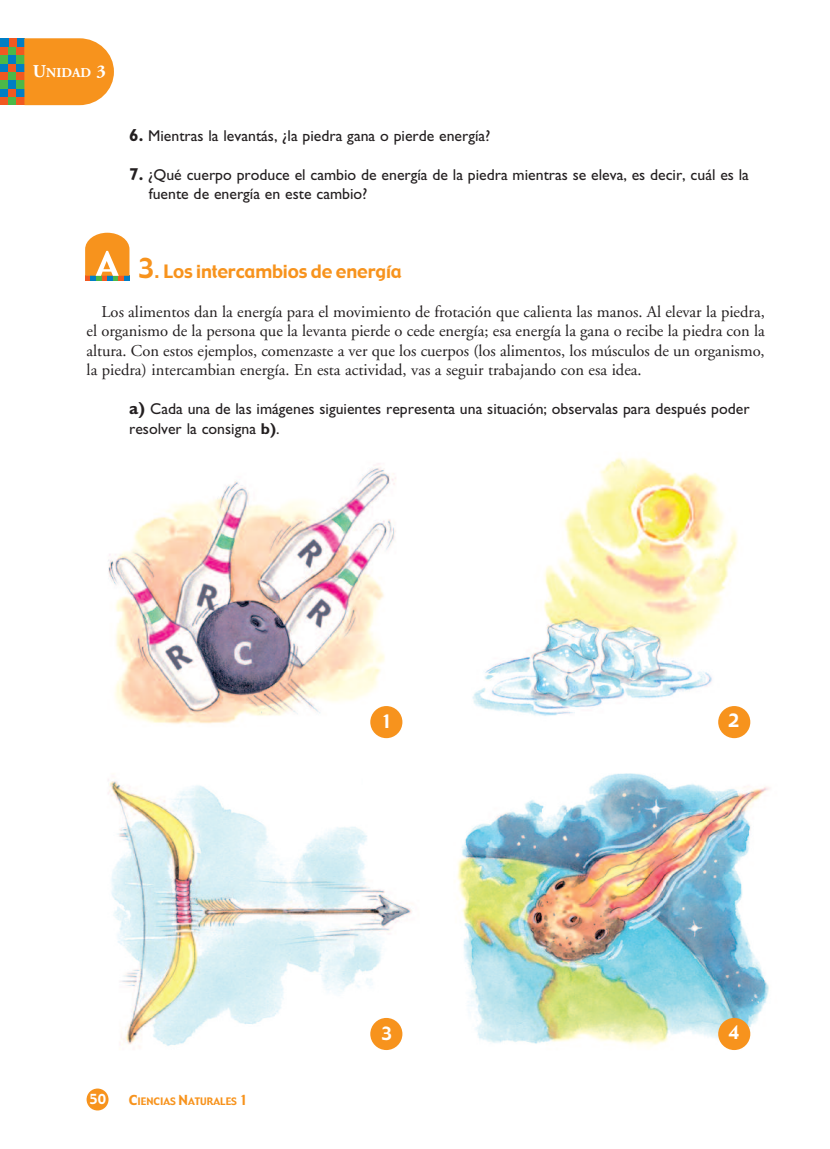
<style>
.page{position:relative;width:830px;height:1149px;background:#fff}
.page>*{position:absolute;margin:0;border:0;box-sizing:border-box;transform-origin:0 0}
.t1{font:18px "Gadget";letter-spacing:-.005em;color:#f7931d}
.t2{font:18px "Gadget";color:#fff}
.t3{font:16.5px/19.5px "Adobe Garamond";color:#231f20;text-align:justify}
.t4{font:15.75px/19.5px "Santi Gill Sans";color:#231f20}
.t5{font:700 13.5px "Adobe Garamond";color:#fff}
.t6{font:13.5px "Gadget";color:#fff}
.t7{font:10.2px "Gadget";color:#f7931d}
.s1{font-size:18px}
.s2{font-weight:700;font-size:17.25px}
.s3{font-size:27px}
.s4{font-weight:700}
.s5{font-size:13.5px}
</style>
<div class="page">
<div style="left:86px;top:1088px;width:22px;height:22px;background:#f7931d;border-radius:50%"></div>
<svg style="left:85px;top:233px;width:44px;height:48px;background:#e9a44e"></svg>
<img style="left:108px;top:457px;width:662px;height:593px">
<div style="left:370px;top:705px;width:32px;height:33px;background:#f7931d;border-radius:50%"></div>
<div style="left:717px;top:705px;width:33px;height:33px;background:#f7931d;border-radius:50%"></div>
<div style="left:370px;top:1017px;width:32px;height:32px;background:#f7931d;border-radius:50%"></div>
<div style="left:717px;top:1017px;width:33px;height:32px;background:#f7931d;border-radius:50%"></div>
<div style="left:0;top:97px;width:8px;height:8px;background:#f15921"></div>
<div style="left:8px;top:97px;width:9px;height:8px;background:#4cb848"></div>
<div style="left:17px;top:97px;width:8px;height:8px;background:#f15921"></div>
<div style="left:0;top:88px;width:8px;height:9px;background:#007ec5"></div>
<div style="left:8px;top:88px;width:9px;height:9px;background:#f15921"></div>
<div style="left:17px;top:88px;width:8px;height:9px;background:#007ec5"></div>
<div style="left:0;top:80px;width:8px;height:8px;background:#4cb848"></div>
<div style="left:8px;top:80px;width:9px;height:8px;background:#007ec5"></div>
<div style="left:17px;top:80px;width:8px;height:8px;background:#4cb848"></div>
<div style="left:0;top:72px;width:8px;height:8px;background:#f15921"></div>
<div style="left:8px;top:72px;width:9px;height:8px;background:#4cb848"></div>
<div style="left:17px;top:72px;width:8px;height:8px;background:#f15921"></div>
<div style="left:0;top:63px;width:8px;height:9px;background:#007ec5"></div>
<div style="left:8px;top:63px;width:9px;height:9px;background:#f15921"></div>
<div style="left:17px;top:63px;width:8px;height:9px;background:#007ec5"></div>
<div style="left:0;top:55px;width:8px;height:8px;background:#4cb848"></div>
<div style="left:8px;top:55px;width:9px;height:8px;background:#007ec5"></div>
<div style="left:17px;top:55px;width:8px;height:8px;background:#4cb848"></div>
<div style="left:0;top:47px;width:8px;height:8px;background:#f15921"></div>
<div style="left:8px;top:47px;width:9px;height:8px;background:#4cb848"></div>
<div style="left:17px;top:47px;width:8px;height:8px;background:#f15921"></div>
<div style="left:17px;top:38px;width:8px;height:9px;background:#007ec5"></div>
<div style="left:8px;top:38px;width:9px;height:9px;background:#f15921"></div>
<div style="left:0;top:38px;width:8px;height:9px;background:#007ec5"></div>
<svg style="left:24px;top:38px;width:90px;height:67px;background:#f79c30"></svg>
<p class="t5" style="left:33px;top:67px;width:74px"><span class="s1">U</span>NIDAD <span class="s1">3</span></p>
<p class="t4" style="left:129px;top:127px;width:363px"><span class="s2">6.</span> Mientras la levantás, ¿la piedra gana o pierde energía?</p>
<p class="t4" style="left:149px;top:166px;width:601px;text-indent:-20px"><span class="s2">7.</span> ¿Qué cuerpo produce el cambio de energía de la piedra mientras se eleva, es decir, cuál es la fuente de energía en este cambio?</p>
<p class="t1" style="left:138px;top:261px;width:266px"><span class="s3">3</span>. Los intercambios de energía</p>
<p class="t3" style="left:87px;top:303px;width:679px;text-indent:15px">Los alimentos dan la energía para el movimiento de frotación que calienta las manos. Al elevar la piedra, el organismo de la persona que la levanta pierde o cede energía; esa energía la gana o recibe la piedra con la altura. Con estos ejemplos, comenzaste a ver que los cuerpos (los alimentos, los músculos de un organismo, la piedra) intercambian energía. En esta actividad, vas a seguir trabajando con esa idea.</p>
<p class="t4" style="left:129px;top:400px;width:621px"><span class="s2">a)</span> Cada una de las imágenes siguientes representa una situación; observalas para después poder resolver la consigna <span class="s4">b)</span>.</p>
<p class="t2" style="left:381px;top:710px;width:13px">1</p>
<p class="t2" style="left:727px;top:710px;width:13px">2</p>
<p class="t6" style="left:89px;top:1091px;width:18px">50</p>
<p class="t7" style="left:129px;top:1095px;width:121px"><span class="s5">C</span>IENCIAS <span class="s5">N</span>ATURALES <span class="s5">1</span></p>
<p class="t2" style="left:381px;top:1022px;width:13px">3</p>
<p class="t2" style="left:727px;top:1022px;width:13px">4</p>
</div>
